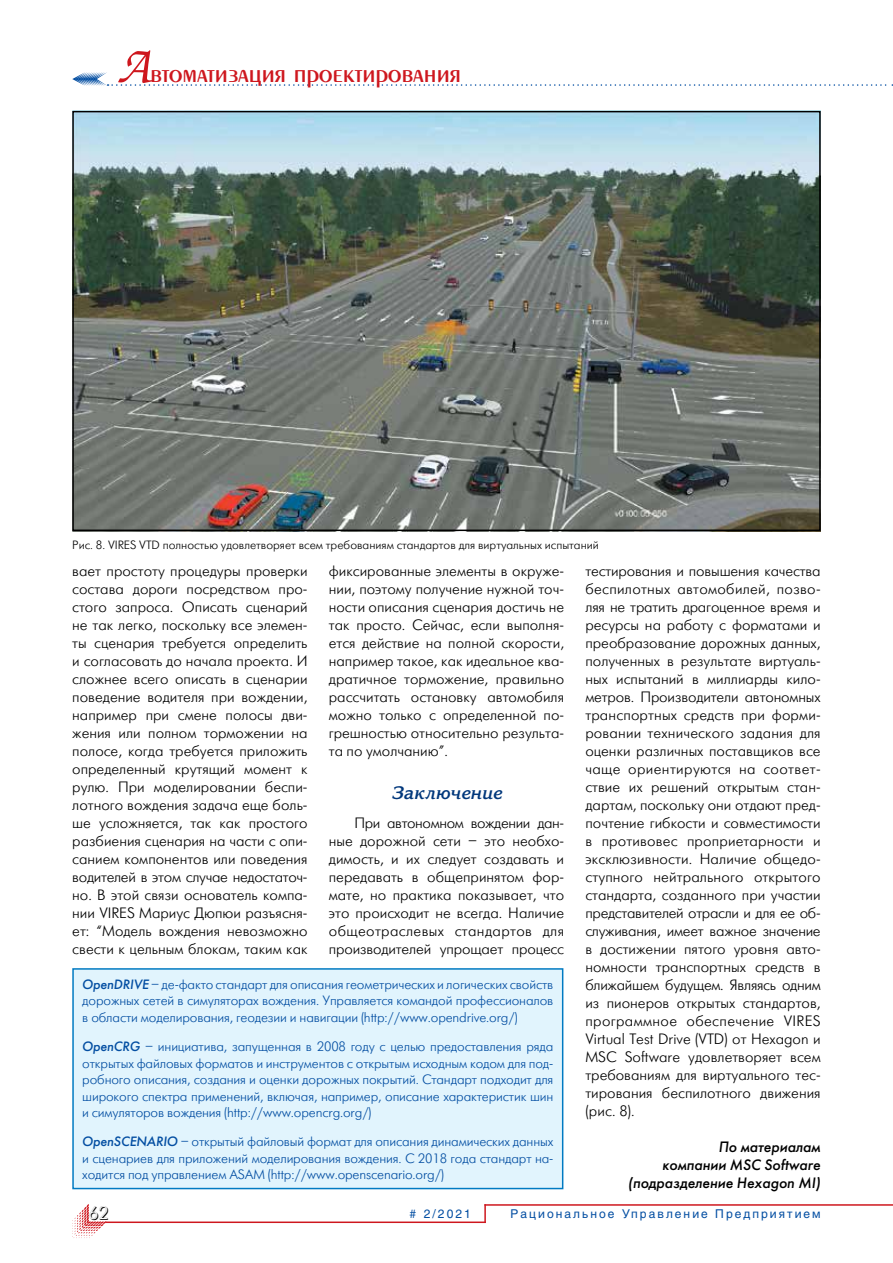
<style>
.page{position:relative;width:893px;height:1263px;background:#fff}
.page>*{position:absolute;margin:0;border:0;box-sizing:border-box;transform-origin:0 0}
.t1{font:27px "Penta Demi";color:#ce171e}
.t2{font:italic 700 18px "Korinna C";color:#00377b}
.t3{font:18px "Futuris Shadow C";color:#000}
.t4{font:15px/18px "Futuris Light C";color:#000;text-align:justify}
.t5{font:italic 15px/18px "Futuris C";color:#000;text-align:right}
.t6{font:13.5px/16.5px "Futuris Light C";letter-spacing:-.01em;color:#034ea2;text-align:justify}
.t7{font:12px "Futuris Light C";color:#000}
.t8{font:12px "Helios";letter-spacing:.17em;color:#034ea2}
.s1{font-family:"Zapf Chancery C";font-size:54px}
.s2{font-family:"Futuris C";font-style:italic}
</style>
<div class="page">
<svg style="left:72px;top:1204px;width:34px;height:34px"></svg>
<svg style="left:484px;top:1206px;width:2px;height:15px"></svg>
<hr style="left:105px;top:1221px;width:381px;height:2px;background:#ce171e">
<hr style="left:484px;top:1204px;width:409px;height:2px;background:#ce171e">
<svg style="left:72px;top:72px;width:821px;height:14px"></svg>
<img style="left:75px;top:114px;width:743px;height:414px">
<div style="left:72px;top:111px;width:749px;height:420px;border:2px solid #000"></div>
<div style="left:73px;top:969px;width:490px;height:219px;background:#e1f4fd"></div>
<div style="left:72px;top:968px;width:491px;height:221px;border:2px solid #007ac2"></div>
<h1 class="t1" style="left:117px;top:60px;width:346px"><span class="s1">А</span>втоматизация проектирования</h1>
<p class="t7" style="left:72px;top:539px;width:528px">Рис. 8. VIRES VTD полностью удовлетворяет всем требованиям стандартов для виртуальных испытаний</p>
<p class="t4" style="left:72px;top:562px;width:237px">вает простоту процедуры проверки состава дороги посредством про&shy;стого запроса. Описать сценарий не так легко, поскольку все элемен&shy;ты сценария требуется определить и согласовать до начала проекта. И сложнее всего описать в сценарии поведение водителя при вождении, например при смене полосы дви&shy;жения или полном торможении на полосе, когда требуется приложить определенный крутящий момент к рулю. При моделировании беспи&shy;лотного вождения задача еще боль&shy;ше усложняется, так как простого разбиения сценария на части с опи&shy;санием компонентов или поведения водителей в этом случае недостаточ&shy;но. В этой связи основатель компа&shy;нии VIRES Мариус Дюпюи разъясня&shy;ет: “Модель вождения невозможно свести к цельным блокам, таким как</p>
<p class="t4" style="left:329px;top:562px;width:237px">фиксированные элементы в окруже&shy;нии, поэтому получение нужной точ&shy;ности описания сценария достичь не так просто. Сейчас, если выполня&shy;ется действие на полной скорости, например такое, как идеальное ква&shy;дратичное торможение, правильно рассчитать остановку автомобиля можно только с определенной по&shy;грешностью относительно результа&shy;та по умолчанию”.</p>
<p class="t2" style="left:391px;top:783px;width:112px">Заключение</p>
<p class="t4" style="left:329px;top:814px;width:237px;text-indent:26px">При автономном вождении дан&shy;ные дорожной сети – это необхо&shy;димость, и их следует создавать и передавать в общепринятом фор&shy;мате, но практика показывает, что это происходит не всегда. Наличие общеотраслевых стандартов для производителей упрощает процесс</p>
<p class="t6" style="left:82px;top:976px;width:473px"><span class="s2">OpenDRIVE</span> – де-факто стандарт для описания геометрических и логических свойств дорожных сетей в симуляторах вождения. Управляется командой профессионалов в области моделирования, геодезии и навигации (http://www.opendrive.org/)</p>
<p class="t6" style="left:82px;top:1038px;width:473px"><span class="s2">OpenCRG</span> – инициатива, запущенная в 2008 году с целью предоставления ряда открытых файловых форматов и инструментов с открытым исходным кодом для под&shy;робного описания, создания и оценки дорожных покрытий. Стандарт подходит для широкого спектра применений, включая, например, описание характеристик шин и симуляторов вождения (http://www.opencrg.org/)</p>
<p class="t6" style="left:82px;top:1134px;width:473px"><span class="s2">OpenSCENARIO</span> – открытый файловый формат для описания динамических данных и сценариев для приложений моделирования вождения. С 2018 года стандарт на&shy;ходится под управлением ASAM (http://www.openscenario.org/)</p>
<p class="t4" style="left:585px;top:562px;width:237px">тестирования и повышения качества беспилотных автомобилей, позво&shy;ляя не тратить драгоценное время и ресурсы на работу с форматами и преобразование дорожных данных, полученных в результате виртуаль&shy;ных испытаний в миллиарды кило&shy;метров. Производители автономных транспортных средств при форми&shy;ровании технического задания для оценки различных поставщиков все чаще ориентируются на соответ&shy;ствие их решений открытым стан&shy;дартам, поскольку они отдают пред&shy;почтение гибкости и совместимости в противовес проприетарности и эксклюзивности. Наличие общедо&shy;ступного нейтрального открытого стандарта, созданного при участии представителей отрасли и для ее об&shy;служивания, имеет важное значение в достижении пятого уровня авто&shy;номности транспортных средств в ближайшем будущем. Являясь одним из пионеров открытых стандартов, программное обеспечение VIRES Virtual Test Drive (VTD) от Hexagon и MSC Software удовлетворяет всем требованиям для виртуального тес&shy;тирования беспилотного движения (рис. 8).</p>
<p class="t5" style="left:628px;top:1138px;width:194px">По материалам<br>компании MSC Software (подразделение Hexagon MI)</p>
<p class="t3" style="left:89px;top:1204px;width:21px">62</p>
<p class="t8" style="left:510px;top:1207px;width:312px">Рациональное Управление Предприятием</p>
<p class="t8" style="left:410px;top:1207px;width:63px"># 2/2021</p>
</div>
